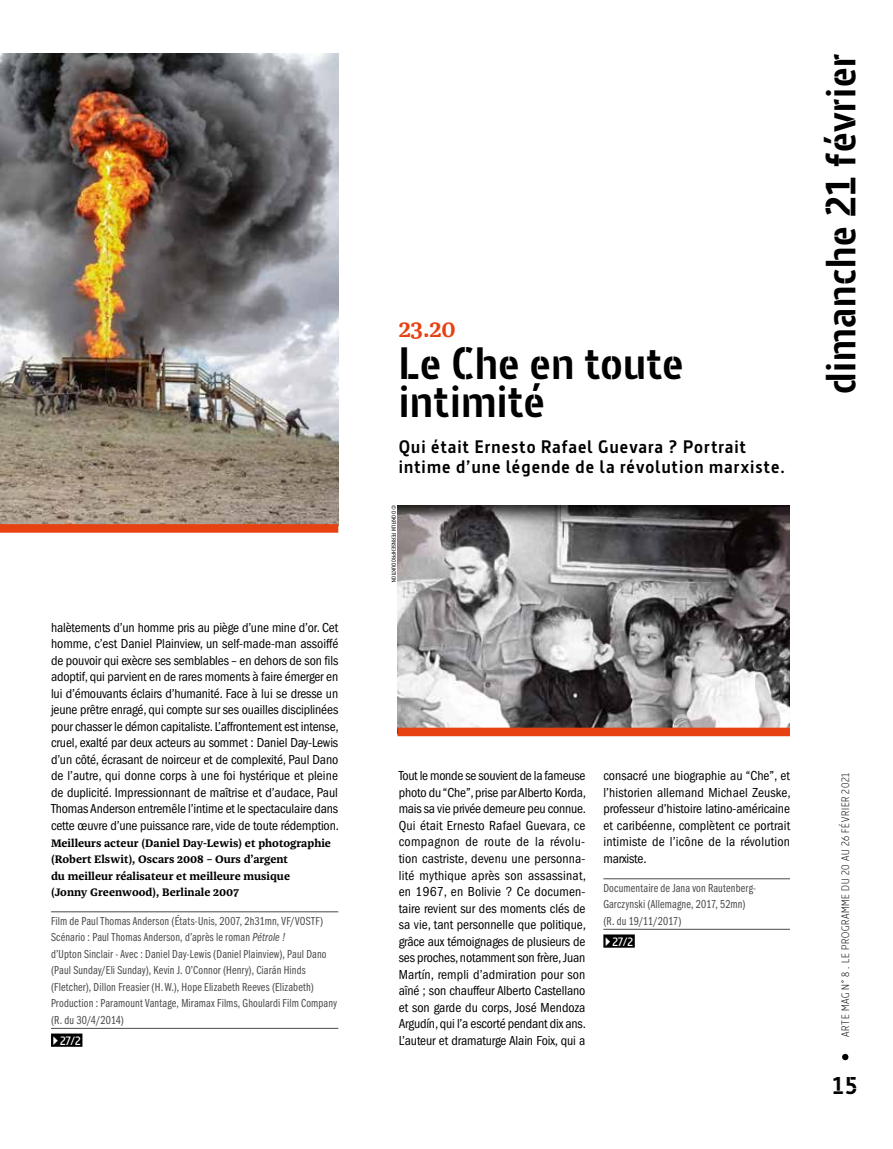
<style>
.page{position:relative;width:893px;height:1149px;background:#fff}
.page>*{position:absolute;margin:0;border:0;box-sizing:border-box;transform-origin:0 0}
.t1{font:700 45px/37.5px "Barna Stencil";letter-spacing:.015em;color:#000}
.t2{font:700 42px "Barna Stencil";letter-spacing:.015em;color:#000}
.t3{font:700 24.15px "Barna Stencil";color:#000}
.t4{font:600 24px "Franziska OT";color:#e74011}
.t5{font:700 18px/19.5px "Barna";letter-spacing:.06em;color:#000}
.t6{font:condensed 13.5px/16.5px "ITC Franklin Gothic Std";letter-spacing:-.01em;color:#000;text-align:justify}
.t7{font:12px/16.5px "ITC Franklin Gothic Std Bk Cp";letter-spacing:.015em;color:#4a4a49}
.t8{font:600 12px "Barna";color:#fff}
.t9{font:700 11.25px/16.5px "Franziska OT";color:#000}
.t10{font:300 10.5px "Barna";letter-spacing:.065em;color:#000}
.t11{font:condensed 6px "ITC Franklin Gothic Std";color:#000}
.s1{font-family:"ITC Franklin Gothic Std Bk Cp It"}
</style>
<div class="page">
<svg style="left:842px;top:1053px;width:6px;height:6px"></svg>
<img style="left:0;top:54px;width:338px;height:470px">
<div style="left:0;top:524px;width:338px;height:8px;background:#e74011"></div>
<img style="left:397px;top:505px;width:393px;height:222px">
<div style="left:397px;top:727px;width:393px;height:9px;background:#e74011"></div>
<hr style="left:51px;top:911px;width:287px;height:1px;background:#4a4a49">
<hr style="left:51px;top:1027px;width:287px;height:1px;background:#4a4a49">
<div style="left:51px;top:1033px;width:31px;height:13px;background:#000"></div>
<hr style="left:603px;top:878px;width:187px;height:1px;background:#4a4a49">
<hr style="left:603px;top:928px;width:187px;height:1px;background:#4a4a49">
<div style="left:603px;top:934px;width:32px;height:13px;background:#000"></div>
<p class="t6" style="left:51px;top:619px;width:289px">halètements d’un homme pris au piège d’une mine d’or. Cet homme, c’est Daniel Plainview, un self-made-man assoiffé de pouvoir qui exècre ses semblables – en dehors de son fils adoptif, qui parvient en de rares moments à faire émerger en lui d’émouvants éclairs d’humanité. Face à lui se dresse un jeune prêtre enragé, qui compte sur ses ouailles disciplinées pour chasser le démon capitaliste. L’affrontement est intense, cruel, exalté par deux acteurs au sommet : Daniel Day-Lewis d’un côté, écrasant de noirceur et de complexité, Paul Dano de l’autre, qui donne corps à une foi hystérique et pleine de duplicité. Impressionnant de maîtrise et d’audace, Paul Thomas Anderson entremêle l’intime et le spectaculaire dans cette œuvre d’une puissance rare, vide de toute rédemption.</p>
<p class="t9" style="left:51px;top:834px;width:282px">Meilleurs acteur (Daniel Day-Lewis) et photographie (Robert Elswit), Oscars 2008 – Ours d’argent<br>du meilleur réalisateur et meilleure musique<br>(Jonny Greenwood), Berlinale 2007</p>
<p class="t7" style="left:51px;top:912px;width:287px">Film de Paul Thomas Anderson (États-Unis, 2007, 2h31mn, VF/VOSTF)<br>Scénario : Paul Thomas Anderson, d’après le roman <span class="s1">Pétrole !<br></span>d’Upton Sinclair - Avec : Daniel Day-Lewis (Daniel Plainview), Paul Dano (Paul Sunday/Eli Sunday), Kevin J. O’Connor (Henry), Ciarán Hinds (Fletcher), Dillon Freasier (H.W.), Hope Elizabeth Reeves (Elizabeth)<br>Production : Paramount Vantage, Miramax Films, Ghoulardi Film Company (R. du 30/4/2014)</p>
<p class="t8" style="left:60px;top:1032px;width:22px">27/2</p>
<h3 class="t4" style="left:399px;top:315px;width:59px">23.20</h3>
<h1 class="t1" style="left:399px;top:345px;width:286px">Le Che en toute intimité</h1>
<h3 class="t5" style="left:399px;top:437px;width:388px">Qui était Ernesto Rafael Guevara ? Portrait intime d’une légende de la révolution marxiste.</h3>
<p class="t11" style="left:397px;top:505px;width:79px;rotate:90deg">© DOKFILM FERNSEHPRODUKTION</p>
<h2 class="t2" style="left:815px;top:393px;width:341px;rotate:-90deg">dimanche 21 février</h2>
<p class="t6" style="left:399px;top:767px;width:189px">Tout le monde se souvient de la fameuse photo du “Che”, prise par Alberto Korda, mais sa vie privée demeure peu connue.<br>Qui était Ernesto Rafael Guevara, ce compagnon de route de la révolu&shy;tion castriste, devenu une personna&shy;lité mythique après son assassinat, en 1967, en Bolivie ? Ce documen&shy;taire revient sur des moments clés de sa vie, tant personnelle que politique, grâce aux témoignages de plusieurs de ses proches, notamment son frère, Juan Martín, rempli d’admiration pour son aîné ; son chauffeur Alberto Castellano et son garde du corps, José Mendoza Argudín, qui l’a escorté pendant dix ans.<br>L’auteur et dramaturge Alain Foix, qui a</p>
<p class="t6" style="left:603px;top:767px;width:189px">consacré une biographie au “Che”, et l’historien allemand Michael Zeuske, professeur d’histoire latino-américaine et caribéenne, complètent ce portrait intimiste de l’icône de la révolution marxiste.</p>
<p class="t7" style="left:603px;top:879px;width:154px">Documentaire de Jana von Rautenberg-<br>Garczynski (Allemagne, 2017, 52mn) (R. du 19/11/2017)</p>
<p class="t8" style="left:612px;top:933px;width:22px">27/2</p>
<p class="t10" style="left:839px;top:1036px;width:266px;rotate:-90deg">ARTE MAG N° 8 . LE PROGRAMME DU 20 AU 26 FÉVRIER 2021</p>
<h3 class="t3" style="left:833px;top:1070px;width:26px">15</h3>
</div>
